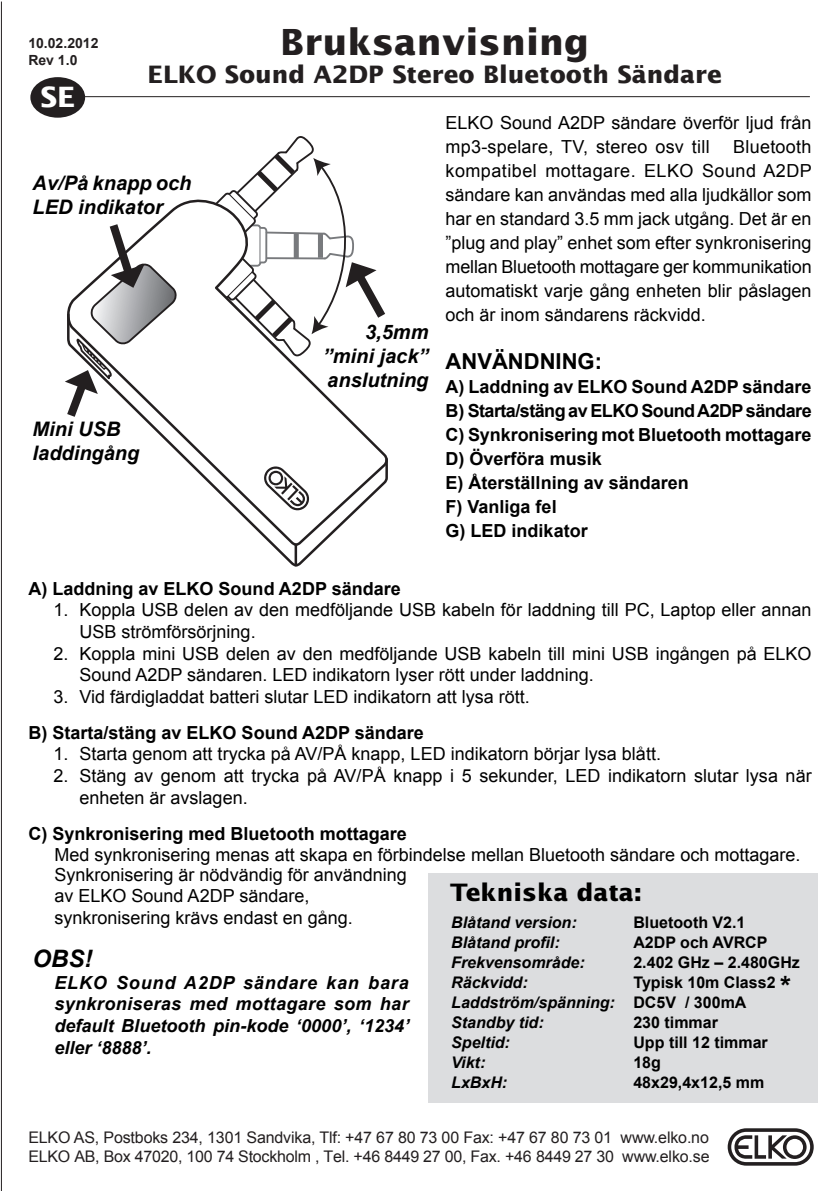
<style>
.page{position:relative;width:840px;height:1191px;background:#fff}
.page>*{position:absolute;margin:0;border:0;box-sizing:border-box;transform-origin:0 0}
.t1{font:700 36px "Lucida Sans";color:#231f20}
.t2{font:700 28px "Lucida Sans";color:#fff}
.t3{font:700 24px "Lucida Sans";color:#231f20}
.t4{font:700 24px "Lucida Sans";color:#000}
.t5{font:italic 700 24px "Arial";color:#000}
.t6{font:700 22px "Arial";color:#000}
.t7{font:italic 700 20px/24px "Arial";color:#000}
.t8{font:18px/24px "Arial";color:#000}
.t9{font:700 18px/24px "Arial";color:#000}
.t10{font:italic 700 18px/21.6px "Arial";color:#000;text-align:justify}
.t11{font:16px/19.2px "Arial";letter-spacing:-.01em;color:#231f20}
.t12{font:italic 700 16px/20px "Arial";color:#000}
.t13{font:700 16px "Arial";color:#000}
.t14{font:700 14px/16.8px "Arial";color:#231f20}
.s1{font-style:normal}
.s2{font-style:normal;font-size:28px}
</style>
<div class="page">
<div style="left:428px;top:873px;width:389px;height:230px;background:#dcdddf"></div>
<hr style="left:60px;top:96px;width:749px;height:1px;background:#231f20">
<svg style="left:727px;top:1128px;width:87px;height:38px"></svg>
<svg style="left:150px;top:357px;width:238px;height:210px"></svg>
<hr style="left:294px;top:544px;width:3px;height:21px;background:#231f20">
<svg style="left:264px;top:466px;width:45px;height:45px"></svg>
<svg style="left:212px;top:136px;width:173px;height:221px"></svg>
<svg style="left:65px;top:215px;width:112px;height:211px"></svg>
<div style="left:30px;top:77px;width:55px;height:41px;background:#231f20;border-radius:50%"></div>
<hr style="left:1px;top:2px;width:1px;height:1189px;background:#231f20">
<p class="t14" style="left:28px;top:36px;width:72px">10.02.2012<br>Rev 1.0</p>
<h2 class="t2" style="left:40px;top:82px;width:36px">SE</h2>
<h1 class="t1" style="left:280px;top:22px;width:310px">Bruksanvisning</h1>
<h3 class="t3" style="left:147px;top:61px;width:575px">ELKO Sound A2DP Stereo Bluetooth Sändare</h3>
<p class="t7" style="left:33px;top:172px;width:160px">Av/På knapp och<br>LED indikator</p>
<p class="t7" style="left:33px;top:417px;width:108px">Mini USB laddingång</p>
<p class="t7" style="left:322px;top:321px;width:107px;text-align:justify;text-indent:42px">3,5mm ”mini jack” anslutning</p>
<p class="t8" style="left:445px;top:111px;width:367px">ELKO Sound A2DP sändare överför ljud från mp3-spelare, TV, stereo osv till</p>
<p class="t8" style="left:445px;top:135px;width:368px;text-align:justify;text-indent:287px">Bluetooth kompatibel mottagare. ELKO Sound A2DP sändare kan användas med alla ljudkällor som har en standard 3.5 mm jack utgång. Det är en ”plug and play” enhet som efter synkronisering mellan Bluetooth mottagare ger kommunikation automatiskt varje gång enheten blir påslagen och är inom sändarens räckvidd.</p>
<p class="t6" style="left:445px;top:347px;width:158px">ANVÄNDNING:</p>
<p class="t9" style="left:445px;top:376px;width:367px">A) Laddning av ELKO Sound A2DP sändare<br>B) Starta/stäng av ELKO Sound A2DP sändare<br>C) Synkronisering mot Bluetooth mottagare<br>D) Överföra musik<br>E) Återställning av sändaren<br>F) Vanliga fel<br>G) LED indikator</p>
<p class="t9" style="left:28px;top:577px;width:374px">A) Laddning av ELKO Sound A2DP sändare</p>
<p class="t8" style="left:79px;top:599px;width:733px;line-height:21.6px;text-indent:-26px">1. Koppla USB delen av den medföljande USB kabeln för laddning till PC, Laptop eller annan<br>USB strömförsörjning.</p>
<p class="t8" style="left:79px;top:642px;width:733px;line-height:21.6px;text-indent:-26px">2. Koppla mini USB delen av den medföljande USB kabeln till mini USB ingången på ELKO<br>Sound A2DP sändaren. LED indikatorn lyser rött under laddning.</p>
<p class="t8" style="left:53px;top:684px;width:477px">3. Vid färdigladdat batteri slutar LED indikatorn att lysa rött.</p>
<p class="t9" style="left:28px;top:721px;width:397px">B) Starta/stäng av ELKO Sound A2DP sändare</p>
<p class="t8" style="left:53px;top:742px;width:608px">1. Starta genom att trycka på AV/PÅ knapp, LED indikatorn börjar lysa blått.</p>
<p class="t8" style="left:79px;top:765px;width:733px;line-height:21.6px;text-indent:-26px">2. Stäng av genom att trycka på AV/PÅ knapp i 5 sekunder, LED indikatorn slutar lysa när enheten är avslagen.</p>
<p class="t9" style="left:28px;top:822px;width:380px">C) Synkronisering med Bluetooth mottagare</p>
<p class="t8" style="left:54px;top:843px;width:747px">Med synkronisering menas att skapa en förbindelse mellan Bluetooth sändare och mottagare.</p>
<h3 class="t4" style="left:450px;top:878px;width:193px">Tekniska data:</h3>
<p class="t12" style="left:451px;top:912px;width:127px">Blåtand version:</p>
<p class="t13" style="left:633px;top:911px;width:114px">Bluetooth V2.1</p>
<p class="t12" style="left:451px;top:932px;width:110px">Blåtand profil:</p>
<p class="t13" style="left:633px;top:931px;width:135px">A2DP och AVRCP</p>
<p class="t12" style="left:451px;top:952px;width:135px">Frekvensområde:</p>
<p class="t13" style="left:633px;top:951px;width:168px">2.402 GHz – 2.480GHz</p>
<p class="t12" style="left:451px;top:972px;width:78px">Räckvidd:</p>
<p class="t8" style="left:54px;top:864px;width:354px;line-height:21.6px">Synkronisering är nödvändig för användning av ELKO Sound A2DP sändare, synkronisering krävs endast en gång.</p>
<h3 class="t5" style="left:32px;top:943px;width:61px">OBS!</h3>
<p class="t10" style="left:54px;top:972px;width:356px">ELKO Sound A2DP sändare kan bara synkroniseras med mottagare som har default Bluetooth pin-kode ‘0000’, ‘1234’ eller ‘8888’.</p>
<p class="t12" style="left:451px;top:972px;width:341px;text-indent:182px"><span class="s1">Typisk 10m Class2</span> <span class="s2">*<br></span>Laddström/spänning: <span class="s1">DC5V / 300mA<br></span>Standby tid:</p>
<p class="t13" style="left:633px;top:1011px;width:86px">230 timmar</p>
<p class="t12" style="left:451px;top:1032px;width:60px">Speltid:</p>
<p class="t13" style="left:633px;top:1031px;width:136px">Upp till 12 timmar</p>
<p class="t12" style="left:451px;top:1052px;width:36px">Vikt:</p>
<p class="t13" style="left:633px;top:1051px;width:29px">18g</p>
<p class="t12" style="left:451px;top:1072px;width:57px">LxBxH:</p>
<p class="t13" style="left:633px;top:1071px;width:132px">48x29,4x12,5 mm</p>
<p class="t11" style="left:28px;top:1128px;width:682px">ELKO AS, Postboks 234, 1301 Sandvika, Tlf: +47 67 80 73 00 Fax: +47 67 80 73 01 www.elko.no<br>ELKO AB, Box 47020, 100 74 Stockholm , Tel. +46 8449 27 00, Fax. +46 8449 27 30 www.elko.se</p>
</div>
